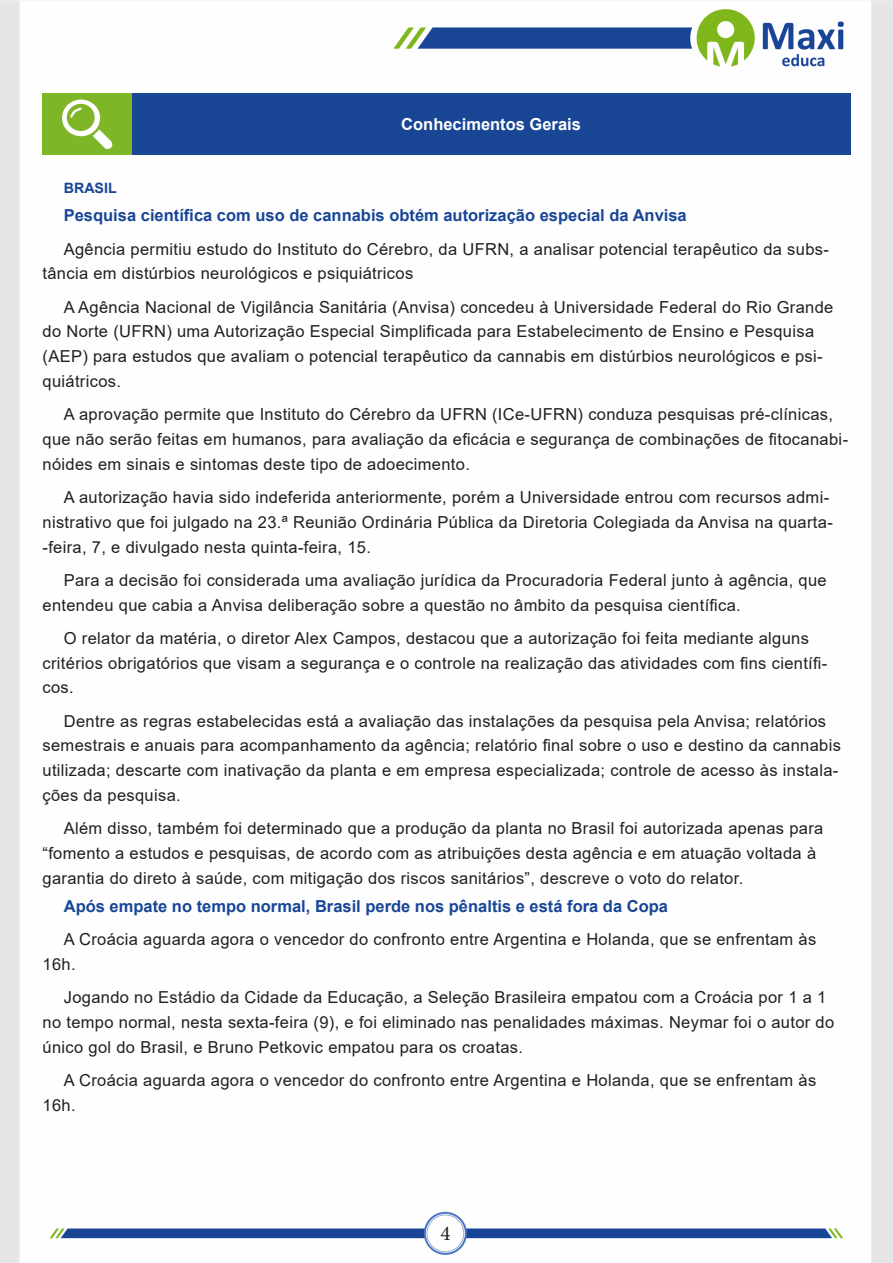
<style>
.page{position:relative;width:893px;height:1263px;background:#fff}
.page>*{position:absolute;margin:0;border:0;box-sizing:border-box;transform-origin:0 0}
.t1{font:21px "Minion Pro";color:#231f20}
.APOSTILA{font:16.5px/24.8px "Arial";letter-spacing:.02em;color:#231f20}
.t2{font:700 16.5px "Arial";color:#184696}
.Titulo_de_Caixa{font:700 16.5px "Arial";color:#fff}
.t3{font:700 14.25px "Arial";color:#184695}
</style>
<div class="page">
<img style="left:0;top:0;width:893px;height:1263px">
<div style="left:43px;top:94px;width:89px;height:61px;background:#7fb628"></div>
<div style="left:132px;top:94px;width:718px;height:61px;background:#184695"></div>
<svg style="left:62px;top:100px;width:51px;height:49px"></svg>
<p class="Titulo_de_Caixa" style="left:401px;top:113px;width:181px">Conhecimentos Gerais</p>
<p class="t3" style="left:64px;top:178px;width:55px">BRASIL</p>
<p class="t2" style="left:64px;top:204px;width:624px">Pesquisa científica com uso de cannabis obtém autorização especial da Anvisa</p>
<p class="APOSTILA" style="left:43px;top:236px;width:788px;text-indent:21px">Agência permitiu estudo do Instituto do Cérebro, da UFRN, a analisar potencial terapêutico da subs&shy;tância em distúrbios neurológicos e psiquiátricos</p>
<p class="APOSTILA" style="left:43px;top:294px;width:792px;text-indent:21px">A Agência Nacional de Vigilância Sanitária (Anvisa) concedeu à Universidade Federal do Rio Grande do Norte (UFRN) uma Autorização Especial Simplificada para Estabelecimento de Ensino e Pesquisa (AEP) para estudos que avaliam o potencial terapêutico da cannabis em distúrbios neurológicos e psi&shy;quiátricos.</p>
<p class="APOSTILA" style="left:43px;top:402px;width:807px;text-indent:21px">A aprovação permite que Instituto do Cérebro da UFRN (ICe-UFRN) conduza pesquisas pré-clínicas, que não serão feitas em humanos, para avaliação da eficácia e segurança de combinações de fitocanabi&shy;nóides em sinais e sintomas deste tipo de adoecimento.</p>
<p class="APOSTILA" style="left:43px;top:485px;width:792px;text-indent:21px">A autorização havia sido indeferida anteriormente, porém a Universidade entrou com recursos admi&shy;nistrativo que foi julgado na 23.ª Reunião Ordinária Pública da Diretoria Colegiada da Anvisa na quarta--feira, 7, e divulgado nesta quinta-feira, 15.</p>
<p class="APOSTILA" style="left:43px;top:567px;width:786px;text-indent:21px">Para a decisão foi considerada uma avaliação jurídica da Procuradoria Federal junto à agência, que entendeu que cabia a Anvisa deliberação sobre a questão no âmbito da pesquisa científica.</p>
<p class="APOSTILA" style="left:43px;top:625px;width:786px;text-indent:21px">O relator da matéria, o diretor Alex Campos, destacou que a autorização foi feita mediante alguns critérios obrigatórios que visam a segurança e o controle na realização das atividades com fins científi&shy;cos.</p>
<p class="APOSTILA" style="left:43px;top:708px;width:800px;text-indent:21px">Dentre as regras estabelecidas está a avaliação das instalações da pesquisa pela Anvisa; relatórios semestrais e anuais para acompanhamento da agência; relatório final sobre o uso e destino da cannabis utilizada; descarte com inativação da planta e em empresa especializada; controle de acesso às instala&shy;ções da pesquisa.</p>
<p class="APOSTILA" style="left:43px;top:816px;width:782px;text-indent:21px">Além disso, também foi determinado que a produção da planta no Brasil foi autorizada apenas para “fomento a estudos e pesquisas, de acordo com as atribuições desta agência e em atuação voltada à garantia do direto à saúde, com mitigação dos riscos sanitários”, descreve o voto do relator.</p>
<p class="t2" style="left:64px;top:894px;width:606px">Após empate no tempo normal, Brasil perde nos pênaltis e está fora da Copa</p>
<p class="APOSTILA" style="left:43px;top:927px;width:775px;text-indent:21px">A Croácia aguarda agora o vencedor do confronto entre Argentina e Holanda, que se enfrentam às<br>16h.</p>
<p class="APOSTILA" style="left:43px;top:985px;width:793px;text-indent:21px">Jogando no Estádio da Cidade da Educação, a Seleção Brasileira empatou com a Croácia por 1 a 1 no tempo normal, nesta sexta-feira (9), e foi eliminado nas penalidades máximas. Neymar foi o autor do único gol do Brasil, e Bruno Petkovic empatou para os croatas.</p>
<p class="APOSTILA" style="left:43px;top:1068px;width:775px;text-indent:21px">A Croácia aguarda agora o vencedor do confronto entre Argentina e Holanda, que se enfrentam às<br>16h.</p>
<p class="t1" style="left:440px;top:1219px;width:12px">4</p>
</div>
